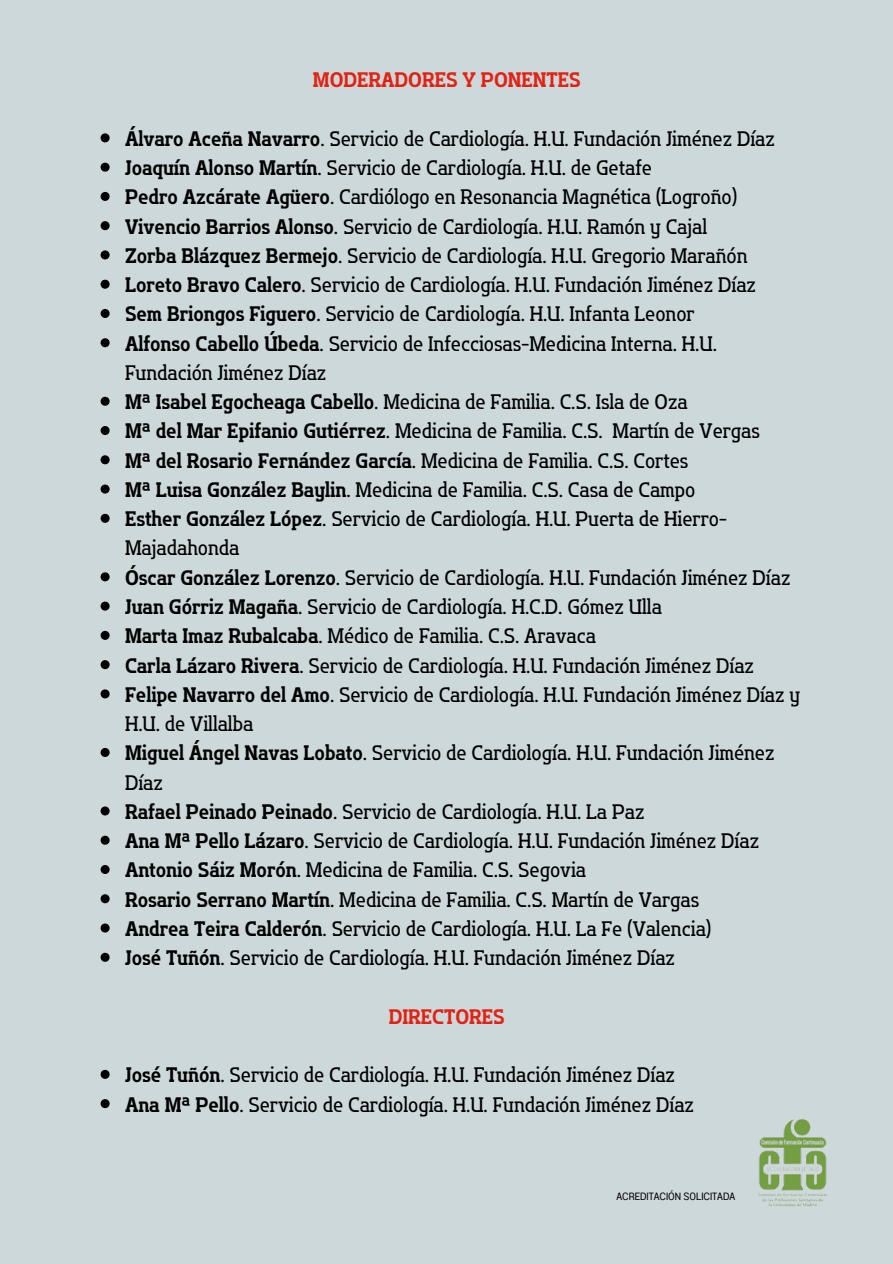
<style>
.page{position:relative;width:893px;height:1264px;background:#fff}
.page>*{position:absolute;margin:0;border:0;box-sizing:border-box;transform-origin:0 0}
.t1{font:21px/29.2px "Flatory Slab 400 Semi Cond";color:#000}
.t2{font:21px "Flatory Slab 700 Semi Cond";color:#e12313}
.t3{font:10.5px "Anantason Wd 75";color:#000}
.s1{font-family:"Flatory Slab 700 Semi Cond"}
</style>
<div class="page">
<div style="left:0;top:0;width:892px;height:1263px;background:#cdd8db"></div>
<svg style="left:101px;top:133px;width:9px;height:9px"></svg>
<svg style="left:101px;top:163px;width:9px;height:9px"></svg>
<svg style="left:101px;top:192px;width:9px;height:9px"></svg>
<svg style="left:101px;top:221px;width:9px;height:9px"></svg>
<svg style="left:101px;top:250px;width:9px;height:9px"></svg>
<svg style="left:101px;top:280px;width:9px;height:9px"></svg>
<svg style="left:101px;top:309px;width:9px;height:9px"></svg>
<svg style="left:101px;top:338px;width:9px;height:9px"></svg>
<svg style="left:101px;top:397px;width:9px;height:9px"></svg>
<svg style="left:101px;top:426px;width:9px;height:9px"></svg>
<svg style="left:101px;top:455px;width:9px;height:9px"></svg>
<svg style="left:101px;top:484px;width:9px;height:9px"></svg>
<svg style="left:101px;top:514px;width:9px;height:9px"></svg>
<svg style="left:101px;top:572px;width:9px;height:9px"></svg>
<svg style="left:101px;top:601px;width:9px;height:9px"></svg>
<svg style="left:101px;top:631px;width:9px;height:9px"></svg>
<svg style="left:101px;top:660px;width:9px;height:9px"></svg>
<svg style="left:101px;top:689px;width:9px;height:9px"></svg>
<svg style="left:101px;top:748px;width:9px;height:9px"></svg>
<svg style="left:101px;top:806px;width:9px;height:9px"></svg>
<svg style="left:101px;top:835px;width:9px;height:9px"></svg>
<svg style="left:101px;top:865px;width:9px;height:9px"></svg>
<svg style="left:101px;top:894px;width:9px;height:9px"></svg>
<svg style="left:101px;top:923px;width:9px;height:9px"></svg>
<svg style="left:101px;top:952px;width:9px;height:9px"></svg>
<svg style="left:101px;top:1069px;width:9px;height:9px"></svg>
<svg style="left:101px;top:1099px;width:9px;height:9px"></svg>
<img style="left:758px;top:1118px;width:69px;height:89px">
<p class="t2" style="left:313px;top:68px;width:269px">MODERADORES Y PONENTES</p>
<p class="t1" style="left:125px;top:124px;width:651px"><span class="s1">Álvaro Aceña Navarro</span>. Servicio de Cardiología. H.U. Fundación Jiménez Díaz</p>
<p class="t1" style="left:125px;top:153px;width:528px"><span class="s1">Joaquín Alonso Martín</span>. Servicio de Cardiología. H.U. de Getafe</p>
<p class="t1" style="left:125px;top:182px;width:613px"><span class="s1">Pedro Azcárate Agüero</span>. Cardiólogo en Resonancia Magnética (Logroño)</p>
<p class="t1" style="left:125px;top:212px;width:583px"><span class="s1">Vivencio Barrios Alonso</span>. Servicio de Cardiología. H.U. Ramón y Cajal</p>
<p class="t1" style="left:125px;top:241px;width:624px"><span class="s1">Zorba Blázquez Bermejo</span>. Servicio de Cardiología. H.U. Gregorio Marañón</p>
<p class="t1" style="left:125px;top:270px;width:632px"><span class="s1">Loreto Bravo Calero</span>. Servicio de Cardiología. H.U. Fundación Jiménez Díaz</p>
<p class="t1" style="left:125px;top:299px;width:571px"><span class="s1">Sem Briongos Figuero</span>. Servicio de Cardiología. H.U. Infanta Leonor</p>
<p class="t1" style="left:125px;top:329px;width:593px"><span class="s1">Alfonso Cabello Úbeda</span>. Servicio de Infecciosas-Medicina Interna. H.U.<br>Fundación Jiménez Díaz</p>
<p class="t1" style="left:125px;top:387px;width:564px"><span class="s1">Mª Isabel Egocheaga Cabello</span>. Medicina de Familia. C.S. Isla de Oza</p>
<p class="t1" style="left:125px;top:416px;width:636px"><span class="s1">Mª del Mar Epifanio Gutiérrez</span>. Medicina de Familia. C.S. Martín de Vergas</p>
<p class="t1" style="left:125px;top:446px;width:564px"><span class="s1">Mª del Rosario Fernández García</span>. Medicina de Familia. C.S. Cortes</p>
<p class="t1" style="left:125px;top:475px;width:571px"><span class="s1">Mª Luisa González Baylin</span>. Medicina de Familia. C.S. Casa de Campo</p>
<p class="t1" style="left:125px;top:504px;width:603px"><span class="s1">Esther González López</span>. Servicio de Cardiología. H.U. Puerta de Hierro-<br>Majadahonda</p>
<p class="t1" style="left:125px;top:563px;width:666px"><span class="s1">Óscar González Lorenzo</span>. Servicio de Cardiología. H.U. Fundación Jiménez Díaz</p>
<p class="t1" style="left:125px;top:592px;width:538px"><span class="s1">Juan Górriz Magaña</span>. Servicio de Cardiología. H.C.D. Gómez Ulla</p>
<p class="t1" style="left:125px;top:621px;width:472px"><span class="s1">Marta Imaz Rubalcaba</span>. Médico de Familia. C.S. Aravaca</p>
<p class="t1" style="left:125px;top:650px;width:630px"><span class="s1">Carla Lázaro Rivera</span>. Servicio de Cardiología. H.U. Fundación Jiménez Díaz</p>
<p class="t1" style="left:125px;top:680px;width:676px"><span class="s1">Felipe Navarro del Amo</span>. Servicio de Cardiología. H.U. Fundación Jiménez Díaz y<br>H.U. de Villalba</p>
<p class="t1" style="left:125px;top:738px;width:651px"><span class="s1">Miguel Ángel Navas Lobato</span>. Servicio de Cardiología. H.U. Fundación Jiménez<br>Díaz</p>
<p class="t1" style="left:125px;top:797px;width:521px"><span class="s1">Rafael Peinado Peinado</span>. Servicio de Cardiología. H.U. La Paz</p>
<p class="t1" style="left:125px;top:826px;width:635px"><span class="s1">Ana Mª Pello Lázaro</span>. Servicio de Cardiología. H.U. Fundación Jiménez Díaz</p>
<p class="t1" style="left:125px;top:855px;width:462px"><span class="s1">Antonio Sáiz Morón</span>. Medicina de Familia. C.S. Segovia</p>
<p class="t1" style="left:125px;top:884px;width:575px"><span class="s1">Rosario Serrano Martín</span>. Medicina de Familia. C.S. Martín de Vargas</p>
<p class="t1" style="left:125px;top:914px;width:587px"><span class="s1">Andrea Teira Calderón</span>. Servicio de Cardiología. H.U. La Fe (Valencia)</p>
<p class="t1" style="left:125px;top:943px;width:551px"><span class="s1">José Tuñón</span>. Servicio de Cardiología. H.U. Fundación Jiménez Díaz</p>
<p class="t2" style="left:388px;top:1004px;width:117px">DIRECTORES</p>
<p class="t1" style="left:125px;top:1060px;width:551px"><span class="s1">José Tuñón</span>. Servicio de Cardiología. H.U. Fundación Jiménez Díaz</p>
<p class="t1" style="left:125px;top:1089px;width:570px"><span class="s1">Ana Mª Pello</span>. Servicio de Cardiología. H.U. Fundación Jiménez Díaz</p>
<p class="t3" style="left:616px;top:1190px;width:120px">ACREDITACIÓN SOLICITADA</p>
</div>
